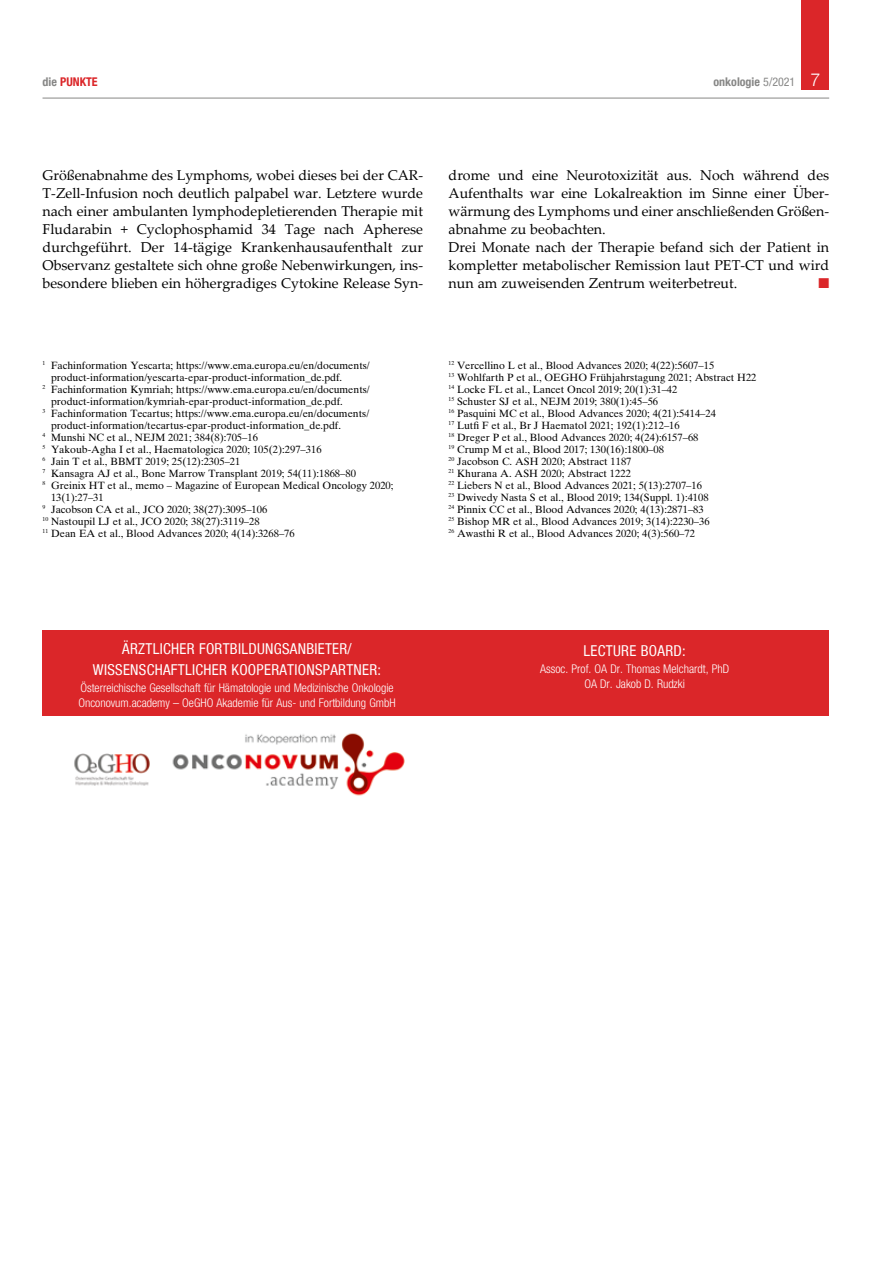
<style>
.page{position:relative;width:893px;height:1263px;background:#fff}
.page>*{position:absolute;margin:0;border:0;box-sizing:border-box;transform-origin:0 0}
.t1{font:condensed 15px/21px "Helvetica Neue LT Com";letter-spacing:.02em;color:#fff;text-align:center}
.t2{font:14.25px/18px "Palatino Linotype";color:#000;text-align:justify}
.t3{font:14.25px "Zapf Dingbats ITC";color:#db2629}
.t4{font:300 condensed 12px/15px "Helvetica Neue LT Com";color:#fff}
.t5{font:700 condensed 12px "Helvetica Neue LT Com";color:#878786}
.t6{font:700 condensed 12px "Helvetica Neue LT Com";color:#db2629}
.t7{font:10.5px/12px "Times Ten LT";color:#000}
.s1{color:#878786}
.s2{font-weight:400}
.s3{font-weight:300;font-stretch:normal;font-size:18px;color:#fff}
</style>
<div class="page">
<hr style="left:43px;top:98px;width:786px;height:1px;background:#878786">
<div style="left:801px;top:0;width:28px;height:90px;background:#db2629"></div>
<div style="left:43px;top:630px;width:786px;height:86px;background:#db2629"></div>
<img style="left:74px;top:733px;width:331px;height:63px">
<p class="t6" style="left:43px;top:75px;width:57px"><span class="s1">die</span> PUNKTE</p>
<p class="t5" style="left:713px;top:75px;width:108px">onkologie <span class="s2">5/2021</span> <span class="s3">7</span></p>
<p class="t2" style="left:43px;top:166px;width:382px">Größenabnahme des Lymphoms, wobei dieses bei der CAR-T-Zell-Infusion noch deutlich palpabel war. Letztere wurde nach einer ambulanten lymphodepletierenden Therapie mit Fludarabin + Cyclophosphamid 34 Tage nach Apherese durchgeführt. Der 14-tägige Krankenhausaufenthalt zur Observanz gestaltete sich ohne große Nebenwirkungen, ins&shy;besondere blieben ein höhergradiges Cytokine Release Syn-</p>
<p class="t2" style="left:449px;top:166px;width:382px;text-align:left">drome und eine Neurotoxizität aus. Noch während des Aufenthalts war eine Lokalreaktion im Sinne einer Über&shy;wärmung des Lymphoms und einer anschließenden Größen&shy;abnahme zu beobachten.<br>Drei Monate nach der Therapie befand sich der Patient in kompletter metabolischer Remission laut PET-CT und wird nun am zuweisenden Zentrum weiterbetreut.</p>
<h2 class="t3" style="left:818px;top:276px;width:12px">■</h2>
<p class="t7" style="left:43px;top:359px;width:329px"><sup>1</sup> Fachinformation Yescarta; https://www.ema.europa.eu/en/documents/</p>
<p class="t7" style="left:51px;top:371px;width:293px">product-information/yescarta-epar-product-information_de.pdf.</p>
<p class="t7" style="left:43px;top:383px;width:329px"><sup>2</sup> Fachinformation Kymriah; https://www.ema.europa.eu/en/documents/</p>
<p class="t7" style="left:51px;top:395px;width:293px">product-information/kymriah-epar-product-information_de.pdf.</p>
<p class="t7" style="left:43px;top:407px;width:328px"><sup>3</sup> Fachinformation Tecartus; https://www.ema.europa.eu/en/documents/</p>
<p class="t7" style="left:51px;top:419px;width:291px">product-information/tecartus-epar-product-information_de.pdf.</p>
<p class="t7" style="left:43px;top:431px;width:217px"><sup>4</sup> Munshi NC et al., NEJM 2021; 384(8):705–16</p>
<p class="t7" style="left:43px;top:443px;width:281px"><sup>5</sup> Yakoub-Agha I et al., Haematologica 2020; 105(2):297–316</p>
<p class="t7" style="left:43px;top:455px;width:199px"><sup>6</sup> Jain T et al., BBMT 2019; 25(12):2305–21</p>
<p class="t7" style="left:43px;top:467px;width:315px"><sup>7</sup> Kansagra AJ et al., Bone Marrow Transplant 2019; 54(11):1868–80</p>
<p class="t7" style="left:43px;top:479px;width:352px"><sup>8</sup> Greinix HT et al., memo – Magazine of European Medical Oncology 2020;</p>
<p class="t7" style="left:51px;top:491px;width:54px">13(1):27–31</p>
<p class="t7" style="left:43px;top:503px;width:226px"><sup>9</sup> Jacobson CA et al., JCO 2020; 38(27):3095–106</p>
<p class="t7" style="left:43px;top:515px;width:219px"><sup>10</sup> Nastoupil LJ et al., JCO 2020; 38(27):3119–28</p>
<p class="t7" style="left:43px;top:527px;width:254px"><sup>11</sup> Dean EA et al., Blood Advances 2020; 4(14):3268–76</p>
<h1 class="t1" style="left:93px;top:638px;width:290px">ÄRZTLICHER FORTBILDUNGSANBIETER/<br>WISSENSCHAFTLICHER KOOPERATIONSPARTNER:</h1>
<p class="t4" style="left:78px;top:680px;width:319px">Österreichische Gesellschaft für Hämatologie und Medizinische Onkologie<br>Onconovum.academy – OeGHO Akademie für Aus- und Fortbildung GmbH</p>
<p class="t7" style="left:449px;top:359px;width:309px"><sup>12</sup> Vercellino L et al., Blood Advances 2020; 4(22):5607–15<br><sup>13</sup> Wohlfarth P et al., OEGHO Frühjahrstagung 2021; Abstract H22<br><sup>14</sup> Locke FL et al., Lancet Oncol 2019; 20(1):31–42<br><sup>15</sup> Schuster SJ et al., NEJM 2019; 380(1):45–56<br><sup>16</sup> Pasquini MC et al., Blood Advances 2020; 4(21):5414–24<br><sup>17</sup> Lutfi F et al., Br J Haematol 2021; 192(1):212–16<br><sup>18</sup> Dreger P et al., Blood Advances 2020; 4(24):6157–68<br><sup>19</sup> Crump M et al., Blood 2017; 130(16):1800–08<br><sup>20</sup> Jacobson C. ASH 2020; Abstract 1187<br><sup>21</sup> Khurana A. ASH 2020; Abstract 1222<br><sup>22</sup> Liebers N et al., Blood Advances 2021; 5(13):2707–16<br><sup>23</sup> Dwivedy Nasta S et al., Blood 2019; 134(Suppl. 1):4108<br><sup>24</sup> Pinnix CC et al., Blood Advances 2020; 4(13):2871–83<br><sup>25</sup> Bishop MR et al., Blood Advances 2019; 3(14):2230–36<br><sup>26</sup> Awasthi R et al., Blood Advances 2020; 4(3):560–72</p>
<h1 class="t1" style="left:584px;top:640px;width:104px">LECTURE BOARD:</h1>
<p class="t4" style="left:540px;top:661px;width:191px;text-align:center">Assoc. Prof. OA Dr. Thomas Melchardt, PhD<br>OA Dr. Jakob D. Rudzki</p>
</div>
